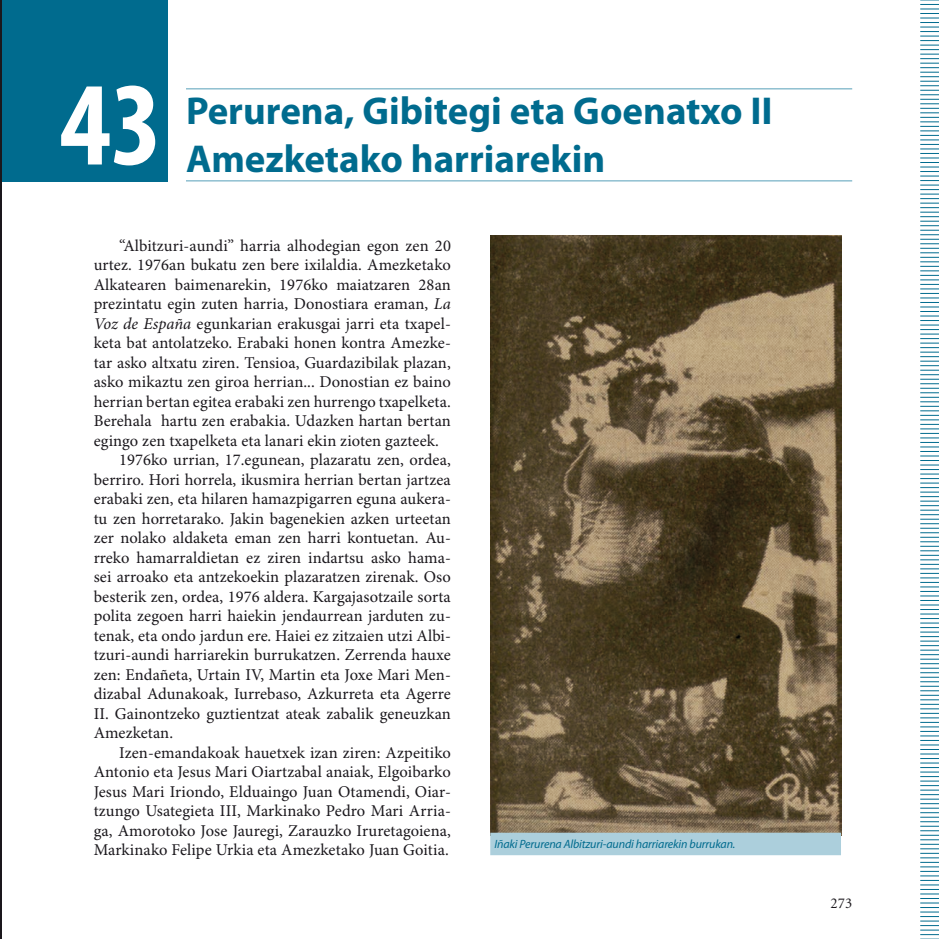
<style>
.page{position:relative;width:939px;height:939px;background:#fff}
.page>*{position:absolute;margin:0;border:0;box-sizing:border-box;transform-origin:0 0}
.Titu_hasiera_atalaur{font:700 condensed 120px "Myriad Pro";color:#fff}
.Titu_Atalak{font:700 39px "Myriad Pro";color:#006b8e}
.Testua{font:16.5px/19.5px "Minion Pro";letter-spacing:.005em;color:#1a171c;text-align:justify}
.t1{font:15px "Minion";color:#1a171c}
.OINA{font:italic 12px "Myriad Pro";letter-spacing:-.01em;color:#006b8e}
.s1{font-style:italic}
</style>
<div class="page">
<hr style="left:0;top:0;width:2px;height:939px;background:#1a171c">
<div style="left:2px;top:0;width:166px;height:182px;background:#006b8e"></div>
<hr style="left:186px;top:88px;width:666px;height:2px;background:#8fbfd0">
<hr style="left:186px;top:180px;width:666px;height:2px;background:#8fbfd0">
<img style="left:490px;top:236px;width:351px;height:597px">
<div style="left:490px;top:833px;width:351px;height:22px;background:#accfdc"></div>
<svg style="left:920px;top:0;width:19px;height:939px"></svg>
<p class="Titu_hasiera_atalaur" style="left:60px;top:58px;width:104px">43</p>
<p class="Titu_Atalak" style="left:186px;top:89px;width:588px">Perurena, Gibitegi eta Goenatxo II</p>
<p class="Titu_Atalak" style="left:186px;top:137px;width:421px">Amezketako harriarekin</p>
<p class="Testua" style="left:94px;top:236px;width:359px;text-indent:26px">“Albitzuri-aundi” harria alhodegian egon zen 20 urtez. 1976an bukatu zen bere ixilaldia. Amezketako Alkatearen baimenarekin, 1976ko maiatzaren 28an prezintatu egin zuten harria, Donostiara eraman, <span class="s1">La Voz de España</span> egunkarian erakusgai jarri eta txapel&shy;keta bat antolatzeko. Erabaki honen kontra Amezke&shy;tar asko altxatu ziren. Tensioa, Guardazibilak plazan, asko mikaztu zen giroa herrian... Donostian ez baino herrian bertan egitea erabaki zen hurrengo txapelketa.<br>Berehala hartu zen erabakia. Udazken hartan bertan egingo zen txapelketa eta lanari ekin zioten gazteek.</p>
<p class="Testua" style="left:94px;top:451px;width:359px;text-indent:26px">1976ko urrian, 17.egunean, plazaratu zen, ordea, berriro. Hori horrela, ikusmira herrian bertan jartzea erabaki zen, eta hilaren hamazpigarren eguna aukera&shy;tu zen horretarako. Jakin bagenekien azken urteetan zer nolako aldaketa eman zen harri kontuetan. Au&shy;rreko hamarraldietan ez ziren indartsu asko hama&shy;sei arroako eta antzekoekin plazaratzen zirenak. Oso besterik zen, ordea, 1976 aldera. Kargajasotzaile sorta polita zegoen harri haiekin jendaurrean jarduten zu&shy;tenak, eta ondo jardun ere. Haiei ez zitzaien utzi Albi&shy;tzuri-aundi harriarekin burrukatzen. Zerrenda hauxe zen: Endañeta, Urtain IV, Martin eta Joxe Mari Men&shy;dizabal Adunakoak, Iurrebaso, Azkurreta eta Agerre II. Gainontzeko guztientzat ateak zabalik geneuzkan Amezketan.</p>
<p class="Testua" style="left:94px;top:743px;width:359px;text-indent:26px">Izen-emandakoak hauetxek izan ziren: Azpeitiko Antonio eta Jesus Mari Oiartzabal anaiak, Elgoibarko Jesus Mari Iriondo, Elduaingo Juan Otamendi, Oiar&shy;tzungo Usategieta III, Markinako Pedro Mari Arria&shy;ga, Amorotoko Jose Jauregi, Zarauzko Iruretagoiena, Markinako Felipe Urkia eta Amezketako Juan Goitia.</p>
<p class="OINA" style="left:494px;top:837px;width:242px">Iñaki Perurena Albitzuri-aundi harriarekin burrukan.</p>
<p class="t1" style="left:831px;top:896px;width:23px">273</p>
</div>
